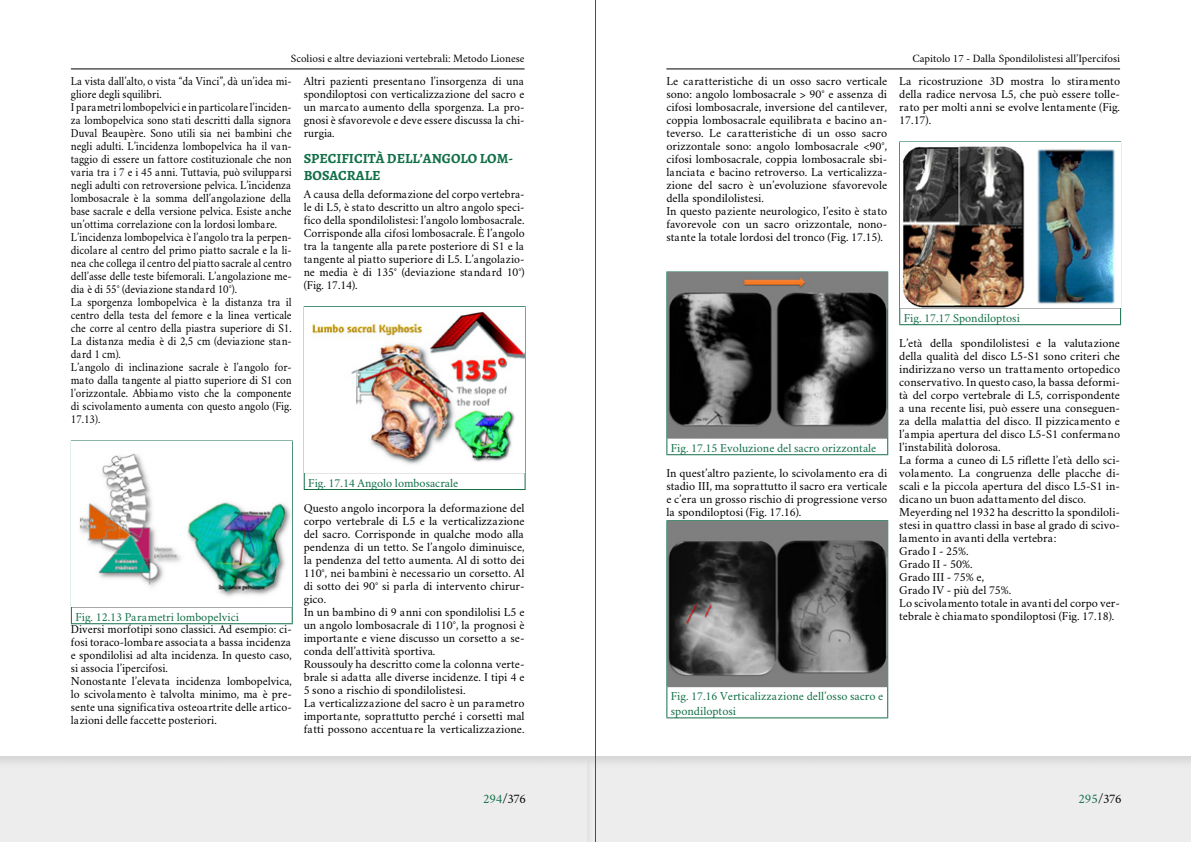
<style>
.page{position:relative;width:1191px;height:842px;background:#fff}
.page>*{position:absolute;margin:0;border:0;box-sizing:border-box;transform-origin:0 0}
.t1{font:700 14px/16.8px "Alegreya";color:#126f48}
.t2{font:13px "Crimson";letter-spacing:-.015em;color:#000}
.t3{font:12px/13px "Crimson";color:#000}
.t4{font:12px/13px "Crimson";color:#000;scale:.92 1}
.t5{font:12px/14.4px "Crimson";color:#126f48}
.t6{font:11px "Crimson";color:#000}
.s1{color:#126f48}
</style>
<div class="page">
<div style="left:0;top:747px;width:613px;height:95px;background:#000;opacity:.1"></div>
<hr style="left:71px;top:69px;width:453px;height:1px;background:#000">
<div style="left:578px;top:747px;width:613px;height:95px;background:#000;opacity:.1"></div>
<hr style="left:666px;top:69px;width:454px;height:1px;background:#000">
<hr style="left:595px;top:0;width:1px;height:842px;background:#305b51">
<hr style="left:71px;top:440px;width:222px;height:1px;background:#126f48">
<hr style="left:71px;top:441px;width:1px;height:166px;background:#126f48">
<hr style="left:292px;top:441px;width:1px;height:166px;background:#126f48">
<svg style="left:71px;top:607px;width:1px;height:16px"></svg>
<svg style="left:292px;top:607px;width:1px;height:16px"></svg>
<hr style="left:71px;top:623px;width:222px;height:1px;background:#126f48">
<hr style="left:72px;top:606px;width:220px;height:1px;background:#000">
<img style="left:79px;top:453px;width:213px;height:144px">
<hr style="left:304px;top:306px;width:221px;height:1px;background:#126f48">
<hr style="left:304px;top:307px;width:1px;height:166px;background:#126f48">
<hr style="left:524px;top:307px;width:1px;height:166px;background:#126f48">
<svg style="left:304px;top:473px;width:1px;height:16px"></svg>
<svg style="left:524px;top:473px;width:1px;height:16px"></svg>
<hr style="left:304px;top:489px;width:221px;height:1px;background:#126f48">
<hr style="left:305px;top:472px;width:219px;height:1px;background:#000">
<img style="left:312px;top:311px;width:212px;height:153px">
<hr style="left:666px;top:271px;width:222px;height:1px;background:#126f48">
<hr style="left:666px;top:272px;width:1px;height:166px;background:#126f48">
<hr style="left:887px;top:272px;width:1px;height:166px;background:#126f48">
<svg style="left:666px;top:438px;width:1px;height:16px"></svg>
<svg style="left:887px;top:438px;width:1px;height:16px"></svg>
<hr style="left:666px;top:454px;width:222px;height:1px;background:#126f48">
<hr style="left:667px;top:437px;width:220px;height:1px;background:#000">
<img style="left:667px;top:272px;width:220px;height:165px">
<hr style="left:666px;top:520px;width:222px;height:1px;background:#126f48">
<hr style="left:666px;top:521px;width:1px;height:166px;background:#126f48">
<hr style="left:887px;top:521px;width:1px;height:166px;background:#126f48">
<hr style="left:666px;top:687px;width:1px;height:30px;background:#126f48">
<hr style="left:887px;top:687px;width:1px;height:30px;background:#126f48">
<hr style="left:666px;top:717px;width:222px;height:1px;background:#126f48">
<hr style="left:667px;top:686px;width:220px;height:1px;background:#000">
<img style="left:667px;top:521px;width:220px;height:165px">
<hr style="left:899px;top:141px;width:222px;height:1px;background:#126f48">
<hr style="left:899px;top:142px;width:1px;height:166px;background:#126f48">
<hr style="left:1120px;top:142px;width:1px;height:166px;background:#126f48">
<svg style="left:899px;top:308px;width:1px;height:16px"></svg>
<svg style="left:1120px;top:308px;width:1px;height:16px"></svg>
<hr style="left:899px;top:324px;width:222px;height:1px;background:#126f48">
<hr style="left:900px;top:307px;width:220px;height:1px;background:#000">
<img style="left:900px;top:146px;width:215px;height:161px">
<p class="t6" style="left:291px;top:51px;width:235px">Scoliosi e altre deviazioni vertebrali: Metodo Lionese</p>
<p class="t4" style="left:71px;top:74px;width:241px">La vista dall’alto, o vista “da Vinci”, dà un’idea mi&shy;gliore degli squilibri.<br>I parametri lombopelvici e in particolare l’inciden&shy;za lombopelvica sono stati descritti dalla signora Duval Beaupère. Sono utili sia nei bambini che negli adulti. L’incidenza lombopelvica ha il van&shy;taggio di essere un fattore costituzionale che non varia tra i 7 e i 45 anni. Tuttavia, può svilupparsi negli adulti con retroversione pelvica. L’incidenza lombosacrale è la somma dell’angolazione della base sacrale e della versione pelvica. Esiste anche un’ottima correlazione con la lordosi lombare.<br>L’incidenza lombopelvica è l’angolo tra la perpen&shy;dicolare al centro del primo piatto sacrale e la li&shy;nea che collega il centro del piatto sacrale al centro dell’asse delle teste bifemorali. L’angolazione me&shy;dia è di 55° (deviazione standard 10°).<br>La sporgenza lombopelvica è la distanza tra il centro della testa del femore e la linea verticale che corre al centro della piastra superiore di S1.<br>La distanza media è di 2,5 cm (deviazione stan&shy;dard 1 cm).<br>L’angolo di inclinazione sacrale è l’angolo for&shy;mato dalla tangente al piatto superiore di S1 con l’orizzontale. Abbiamo visto che la componente di scivolamento aumenta con questo angolo (Fig.<br>17.13).</p>
<p class="t3" style="left:304px;top:74px;width:222px;text-align:justify">Altri pazienti presentano l’insorgenza di una spondiloptosi con verticalizzazione del sacro e un marcato aumento della sporgenza. La pro&shy;gnosi è sfavorevole e deve essere discussa la chi&shy;rurgia.</p>
<p class="t1" style="left:304px;top:150px;width:211px">SPECIFICITÀ DELL’ANGOLO LOM-<br>BOSACRALE</p>
<p class="t3" style="left:304px;top:187px;width:222px;text-align:justify">A causa della deformazione del corpo vertebra&shy;le di L5, è stato descritto un altro angolo speci&shy;fico della spondilolistesi: l’angolo lombosacrale.<br>Corrisponde alla cifosi lombosacrale. È l’angolo tra la tangente alla parete posteriore di S1 e la tangente al piatto superiore di L5. L’angolazio&shy;ne media è di 135° (deviazione standard 10°) (Fig. 17.14).</p>
<p class="t5" style="left:75px;top:609px;width:165px">Fig. 12.13 Parametri lombopelvici</p>
<p class="t3" style="left:71px;top:622px;width:222px">Diversi morfotipi sono classici. Ad esempio: ci&shy;fosi toraco-lombare associata a bassa incidenza e spondilolisi ad alta incidenza. In questo caso, si associa l’ipercifosi.<br>Nonostante l’elevata incidenza lombopelvica, lo scivolamento è talvolta minimo, ma è pre&shy;sente una significativa osteoartrite delle artico&shy;lazioni delle faccette posteriori.</p>
<p class="t5" style="left:308px;top:475px;width:152px">Fig. 17.14 Angolo lombosacrale</p>
<p class="t3" style="left:304px;top:501px;width:222px">Questo angolo incorpora la deformazione del corpo vertebrale di L5 e la verticalizzazione del sacro. Corrisponde in qualche modo alla pendenza di un tetto. Se l’angolo diminuisce, la pendenza del tetto aumenta. Al di sotto dei 110°, nei bambini è necessario un corsetto. Al di sotto dei 90° si parla di intervento chirur&shy;gico.<br>In un bambino di 9 anni con spondilolisi L5 e un angolo lombosacrale di 110°, la prognosi è importante e viene discusso un corsetto a se&shy;conda dell’attività sportiva.<br>Roussouly ha descritto come la colonna verte&shy;brale si adatta alle diverse incidenze. I tipi 4 e 5 sono a rischio di spondilolistesi.<br>La verticalizzazione del sacro è un parametro importante, soprattutto perché i corsetti mal fatti possono accentuare la verticalizzazione.</p>
<p class="t2" style="left:483px;top:790px;width:45px"><span class="s1">294</span> / 376</p>
<p class="t3" style="left:666px;top:74px;width:222px">Le caratteristiche di un osso sacro verticale sono: angolo lombosacrale &gt; 90° e assenza di cifosi lombosacrale, inversione del cantilever, coppia lombosacrale equilibrata e bacino an&shy;teverso. Le caratteristiche di un osso sacro orizzontale sono: angolo lombosacrale &lt;90°, cifosi lombosacrale, coppia lombosacrale sbi&shy;lanciata e bacino retroverso. La verticalizza&shy;zione del sacro è un’evoluzione sfavorevole della spondilolistesi.<br>In questo paziente neurologico, l’esito è stato favorevole con un sacro orizzontale, nono&shy;stante la totale lordosi del tronco (Fig. 17.15).</p>
<p class="t6" style="left:912px;top:51px;width:209px">Capitolo 17 - Dalla Spondilolistesi all’Ipercifosi</p>
<p class="t3" style="left:899px;top:74px;width:222px;text-align:justify">La ricostruzione 3D mostra lo stiramento della radice nervosa L5, che può essere tolle&shy;rato per molti anni se evolve lentamente (Fig.<br>17.17).</p>
<p class="t5" style="left:671px;top:440px;width:207px">Fig. 17.15 Evoluzione del sacro orizzontale</p>
<p class="t3" style="left:666px;top:466px;width:222px;text-align:justify">In quest’altro paziente, lo scivolamento era di stadio III, ma soprattutto il sacro era verticale e c’era un grosso rischio di progressione verso la spondiloptosi (Fig. 17.16).</p>
<p class="t5" style="left:903px;top:310px;width:118px">Fig. 17.17 Spondiloptosi</p>
<p class="t3" style="left:899px;top:336px;width:222px">L’età della spondilolistesi e la valutazione della qualità del disco L5-S1 sono criteri che indirizzano verso un trattamento ortopedico conservativo. In questo caso, la bassa deformi&shy;tà del corpo vertebrale di L5, corrispondente a una recente lisi, può essere una conseguen&shy;za della malattia del disco. Il pizzicamento e l’ampia apertura del disco L5-S1 confermano l’instabilità dolorosa.<br>La forma a cuneo di L5 riflette l’età dello sci&shy;volamento. La congruenza delle placche di&shy;scali e la piccola apertura del disco L5-S1 in&shy;dicano un buon adattamento del disco.<br>Meyerding nel 1932 ha descritto la spondiloli&shy;stesi in quattro classi in base al grado di scivo&shy;lamento in avanti della vertebra:<br>Grado I - 25%.<br>Grado II - 50%.<br>Grado III - 75% e,<br>Grado IV - più del 75%.<br>Lo scivolamento totale in avanti del corpo ver&shy;tebrale è chiamato spondiloptosi (Fig. 17.18).</p>
<p class="t5" style="left:671px;top:689px;width:214px">Fig. 17.16 Verticalizzazione dell’osso sacro e spondiloptosi</p>
<p class="t2" style="left:1078px;top:790px;width:45px"><span class="s1">295</span> / 376</p>
</div>
